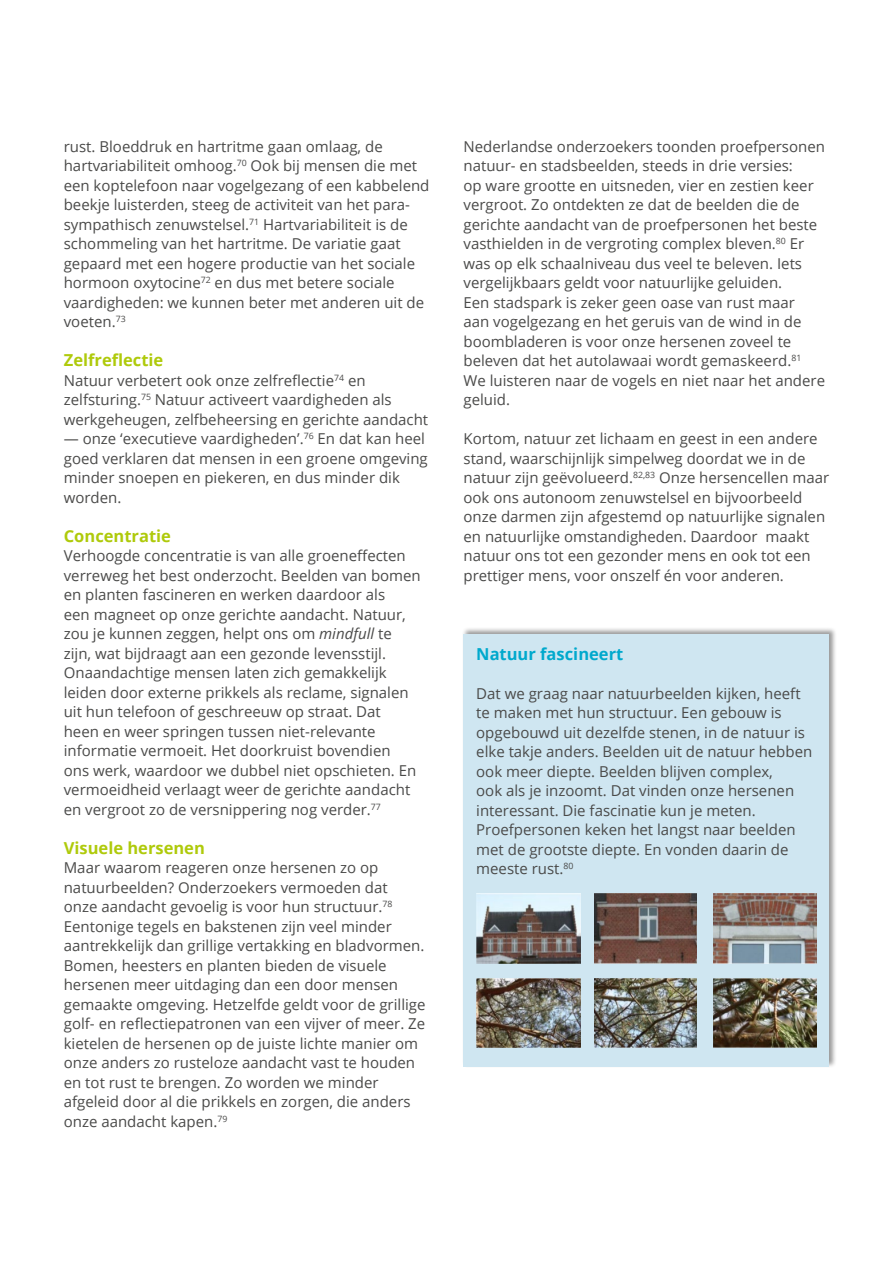
<style>
.page{position:relative;width:893px;height:1263px;background:#fff}
.page>*{position:absolute;margin:0;border:0;box-sizing:border-box;transform-origin:0 0}
.t1{font:700 16.5px "Open Sans";color:#afca0b}
.t2{font:700 16.5px "Open Sans";color:#00a9cd}
.t3{font:15px/19.5px "Open Sans";color:#4a4a49}
.s1{font-style:italic}
</style>
<div class="page">
<div style="left:462px;top:627px;width:375px;height:441px;background:#000;opacity:.4"></div>
<div style="left:463px;top:634px;width:366px;height:433px;background:#cfe6f1"></div>
<img style="left:476px;top:893px;width:104px;height:70px">
<img style="left:594px;top:893px;width:102px;height:70px">
<img style="left:714px;top:893px;width:102px;height:70px">
<img style="left:476px;top:978px;width:104px;height:69px">
<img style="left:594px;top:978px;width:102px;height:69px">
<img style="left:714px;top:978px;width:102px;height:69px">
<p class="t3" style="left:64px;top:136px;width:367px">rust. Bloeddruk en hartritme gaan omlaag, de hartvariabiliteit omhoog.<sup>70</sup> Ook bij mensen die met een koptelefoon naar vogelgezang of een kabbelend beekje luisterden, steeg de activiteit van het para&shy;sympathisch zenuwstelsel.<sup>71</sup> Hartvariabiliteit is de schommeling van het hartritme. De variatie gaat gepaard met een hogere productie van het sociale hormoon oxytocine<sup>72</sup> en dus met betere sociale vaardigheden: we kunnen beter met anderen uit de voeten.<sup>73</sup></p>
<p class="t1" style="left:64px;top:349px;width:101px">Zelfreflectie</p>
<p class="t3" style="left:64px;top:370px;width:366px">Natuur verbetert ook onze zelfreflectie<sup>74</sup> en zelfsturing.<sup>75</sup> Natuur activeert vaardigheden als werkgeheugen, zelfbeheersing en gerichte aandacht</p>
<p class="t3" style="left:64px;top:429px;width:366px">— onze ‘executieve vaardigheden’.<sup>76</sup> En dat kan heel goed verklaren dat mensen in een groene omgeving minder snoepen en piekeren, en dus minder dik worden.</p>
<p class="t1" style="left:64px;top:524px;width:109px">Concentratie</p>
<p class="t3" style="left:64px;top:546px;width:359px">Verhoogde concentratie is van alle groeneffecten verreweg het best onderzocht. Beelden van bomen en planten fascineren en werken daardoor als<br>een magneet op onze gerichte aandacht. Natuur, zou je kunnen zeggen, helpt ons om <span class="s1">mindfull</span> te zijn, wat bijdraagt aan een gezonde levensstijl.<br>Onaandachtige mensen laten zich gemakkelijk leiden door externe prikkels als reclame, signalen uit hun telefoon of geschreeuw op straat. Dat<br>heen en weer springen tussen niet-relevante informatie vermoeit. Het doorkruist bovendien<br>ons werk, waardoor we dubbel niet opschieten. En vermoeidheid verlaagt weer de gerichte aandacht en vergroot zo de versnippering nog verder.<sup>77</sup></p>
<p class="t1" style="left:64px;top:836px;width:143px">Visuele hersenen</p>
<p class="t3" style="left:64px;top:858px;width:363px">Maar waarom reageren onze hersenen zo op natuurbeelden? Onderzoekers vermoeden dat<br>onze aandacht gevoelig is voor hun structuur.<sup>78<br></sup>Eentonige tegels en bakstenen zijn veel minder aantrekkelijk dan grillige vertakking en bladvormen.<br>Bomen, heesters en planten bieden de visuele hersenen meer uitdaging dan een door mensen gemaakte omgeving. Hetzelfde geldt voor de grillige golf- en reflectiepatronen van een vijver of meer. Ze kietelen de hersenen op de juiste lichte manier om onze anders zo rusteloze aandacht vast te houden en tot rust te brengen. Zo worden we minder afgeleid door al die prikkels en zorgen, die anders onze aandacht kapen.<sup>79</sup></p>
<p class="t3" style="left:463px;top:136px;width:363px">Nederlandse onderzoekers toonden proefpersonen natuur- en stadsbeelden, steeds in drie versies:<br>op ware grootte en uitsneden, vier en zestien keer vergroot. Zo ontdekten ze dat de beelden die de gerichte aandacht van de proefpersonen het beste vasthielden in de vergroting complex bleven.<sup>80</sup> Er was op elk schaalniveau dus veel te beleven. Iets vergelijkbaars geldt voor natuurlijke geluiden.<br>Een stadspark is zeker geen oase van rust maar<br>aan vogelgezang en het geruis van de wind in de boombladeren is voor onze hersenen zoveel te beleven dat het autolawaai wordt gemaskeerd.<sup>81<br></sup>We luisteren naar de vogels en niet naar het andere geluid.</p>
<p class="t3" style="left:463px;top:429px;width:367px">Kortom, natuur zet lichaam en geest in een andere stand, waarschijnlijk simpelweg doordat we in de natuur zijn geëvolueerd.<sup>82,83</sup> Onze hersencellen maar ook ons autonoom zenuwstelsel en bijvoorbeeld onze darmen zijn afgestemd op natuurlijke signalen en natuurlijke omstandigheden. Daardoor maakt natuur ons tot een gezonder mens en ook tot een prettiger mens, voor onszelf én voor anderen.</p>
<p class="t2" style="left:476px;top:642px;width:149px">Natuur fascineert</p>
<p class="t3" style="left:476px;top:683px;width:338px">Dat we graag naar natuurbeelden kijken, heeft te maken met hun structuur. Een gebouw is opgebouwd uit dezelfde stenen, in de natuur is elke takje anders. Beelden uit de natuur hebben ook meer diepte. Beelden blijven complex,<br>ook als je inzoomt. Dat vinden onze hersenen interessant. Die fascinatie kun je meten.<br>Proefpersonen keken het langst naar beelden met de grootste diepte. En vonden daarin de meeste rust.<sup>80</sup></p>
</div>
